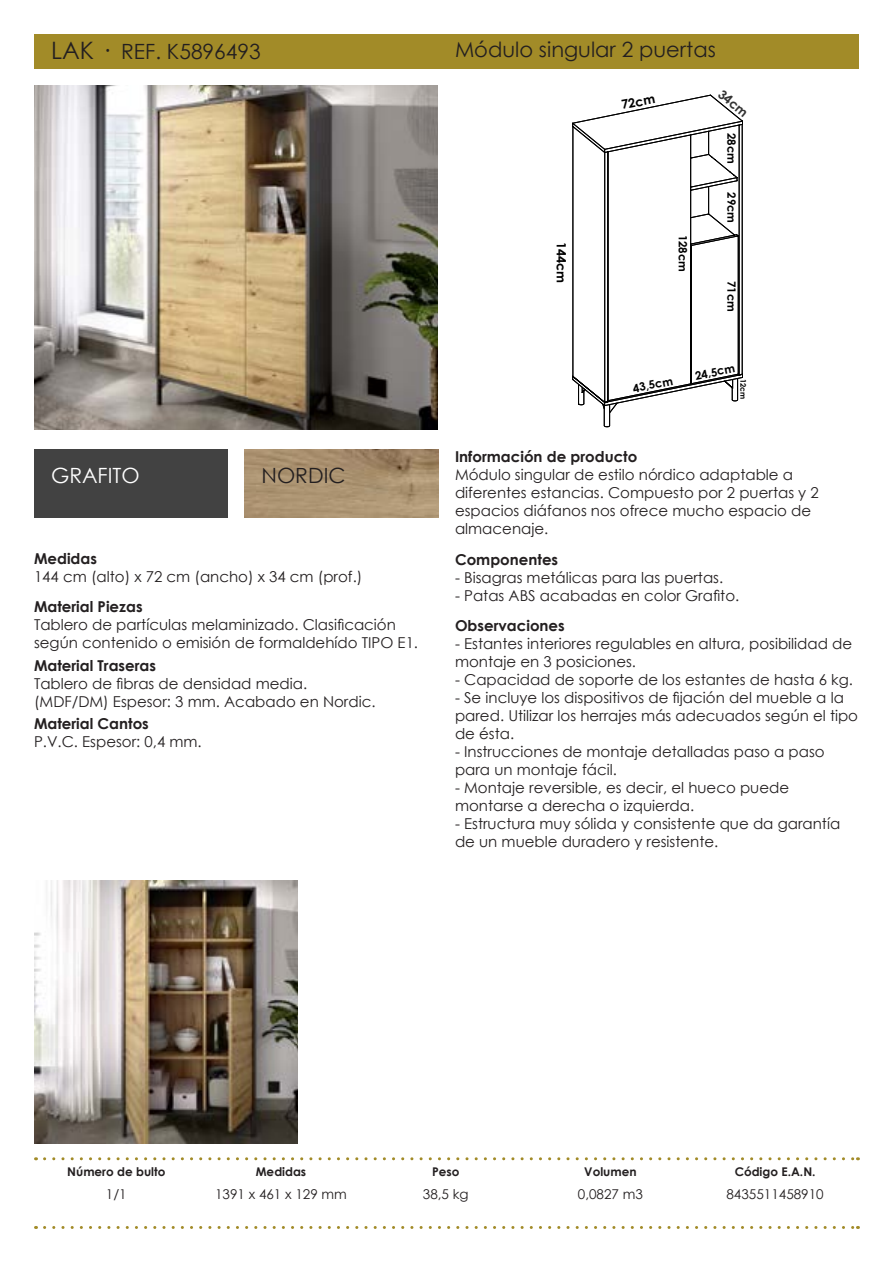
<style>
.page{position:relative;width:893px;height:1263px;background:#fff}
.page>*{position:absolute;margin:0;border:0;box-sizing:border-box;transform-origin:0 0}
.t1{font:21px "Century Gothic";color:#231f20}
.t2{font:21px "Century Gothic";color:#fff}
.t3{font:15px/18px "Century Gothic";color:#231f20}
.t4{font:700 15px "Century Gothic";color:#231f20}
.t5{font:13.5px "Century Gothic";color:#231f20}
.t6{font:700 12.6px "Century Gothic";color:#000}
.t7{font:700 12px "Century Gothic";color:#231f20}
.t8{font:700 11.4px "Century Gothic";color:#000}
.t9{font:700 7.65px "Century Gothic";color:#000}
.s1{font-size:24px}
</style>
<div class="page">
<img style="left:34px;top:880px;width:264px;height:264px">
<svg style="left:572px;top:94px;width:171px;height:310px"></svg>
<svg style="left:578px;top:384px;width:8px;height:22px"></svg>
<svg style="left:602px;top:134px;width:137px;height:293px"></svg>
<img style="left:34px;top:85px;width:404px;height:344px">
<div style="left:34px;top:34px;width:825px;height:34px;background:#a28b28"></div>
<svg style="left:45px;top:1157px;width:813px;height:3px"></svg>
<svg style="left:45px;top:1226px;width:813px;height:3px"></svg>
<img style="left:244px;top:450px;width:194px;height:68px">
<div style="left:34px;top:450px;width:194px;height:68px;background:#424242"></div>
<p class="t1" style="left:51px;top:37px;width:211px"><span class="s1">LAK ·</span> REF. K5896493</p>
<p class="t1" style="left:455px;top:35px;width:262px">Módulo singular 2 puertas</p>
<p class="t6" style="left:620px;top:96px;width:36px;rotate:-11deg">72cm</p>
<p class="t6" style="left:571px;top:242px;width:43px;rotate:90deg">144cm</p>
<p class="t8" style="left:692px;top:235px;width:39px;rotate:90deg">128cm</p>
<p class="t6" style="left:726px;top:85px;width:36px;rotate:40deg">34cm</p>
<p class="t8" style="left:740px;top:133px;width:32px;rotate:90deg">28cm</p>
<p class="t8" style="left:740px;top:192px;width:32px;rotate:90deg">29cm</p>
<p class="t8" style="left:740px;top:281px;width:32px;rotate:90deg">71cm</p>
<p class="t2" style="left:51px;top:460px;width:90px">GRAFITO</p>
<p class="t1" style="left:261px;top:460px;width:85px">NORDIC</p>
<p class="t4" style="left:34px;top:547px;width:64px">Medidas</p>
<p class="t3" style="left:34px;top:567px;width:330px">144 cm (alto) x 72 cm (ancho) x 34 cm (prof.)</p>
<p class="t4" style="left:34px;top:595px;width:110px">Material Piezas</p>
<p class="t3" style="left:34px;top:615px;width:386px">Tablero de partículas melaminizado. Clasificación según contenido o emisión de formaldehído TIPO E1.</p>
<p class="t4" style="left:34px;top:654px;width:124px">Material Traseras</p>
<p class="t3" style="left:34px;top:674px;width:275px">Tablero de fibras de densidad media.</p>
<p class="t3" style="left:34px;top:692px;width:343px">(MDF/DM) Espesor: 3 mm. Acabado en Nordic.</p>
<p class="t4" style="left:34px;top:712px;width:116px">Material Cantos</p>
<p class="t3" style="left:34px;top:732px;width:169px">P.V.C. Espesor: 0,4 mm.</p>
<p class="t8" style="left:631px;top:380px;width:42px;rotate:-11deg">43,5cm</p>
<p class="t8" style="left:694px;top:367px;width:42px;rotate:-11deg">24,5cm</p>
<p class="t9" style="left:749px;top:379px;width:22px;rotate:90deg">12cm</p>
<p class="t4" style="left:455px;top:445px;width:184px">Información de producto</p>
<p class="t3" style="left:455px;top:465px;width:365px">Módulo singular de estilo nórdico adaptable a diferentes estancias. Compuesto por 2 puertas y 2 espacios diáfanos nos ofrece mucho espacio de almacenaje.</p>
<p class="t4" style="left:455px;top:548px;width:105px">Componentes</p>
<p class="t3" style="left:455px;top:569px;width:270px">- Bisagras metálicas para las puertas.</p>
<p class="t3" style="left:455px;top:587px;width:286px">- Patas ABS acabadas en color Grafito.</p>
<p class="t4" style="left:455px;top:614px;width:111px">Observaciones</p>
<p class="t3" style="left:455px;top:635px;width:399px">- Estantes interiores regulables en altura, posibilidad de montaje en 3 posiciones.</p>
<p class="t3" style="left:455px;top:671px;width:400px">- Capacidad de soporte de los estantes de hasta 6 kg.</p>
<p class="t3" style="left:455px;top:689px;width:405px">- Se incluye los dispositivos de fijación del mueble a la pared. Utilizar los herrajes más adecuados según el tipo de ésta.</p>
<p class="t3" style="left:455px;top:743px;width:371px">- Instrucciones de montaje detalladas paso a paso para un montaje fácil.</p>
<p class="t3" style="left:455px;top:779px;width:336px">- Montaje reversible, es decir, el hueco puede montarse a derecha o izquierda.</p>
<p class="t3" style="left:455px;top:815px;width:387px">- Estructura muy sólida y consistente que da garantía de un mueble duradero y resistente.</p>
<p class="t7" style="left:67px;top:1162px;width:100px">Número de bulto</p>
<p class="t7" style="left:256px;top:1162px;width:52px">Medidas</p>
<p class="t7" style="left:432px;top:1162px;width:29px">Peso</p>
<p class="t7" style="left:584px;top:1162px;width:54px">Volumen</p>
<p class="t7" style="left:735px;top:1162px;width:82px">Código E.A.N.</p>
<p class="t5" style="left:106px;top:1184px;width:22px">1/1</p>
<p class="t5" style="left:215px;top:1184px;width:133px">1391 x 461 x 129 mm</p>
<p class="t5" style="left:423px;top:1184px;width:47px">38,5 kg</p>
<p class="t5" style="left:578px;top:1184px;width:67px">0,0827 m3</p>
<p class="t5" style="left:726px;top:1184px;width:99px">8435511458910</p>
</div>
